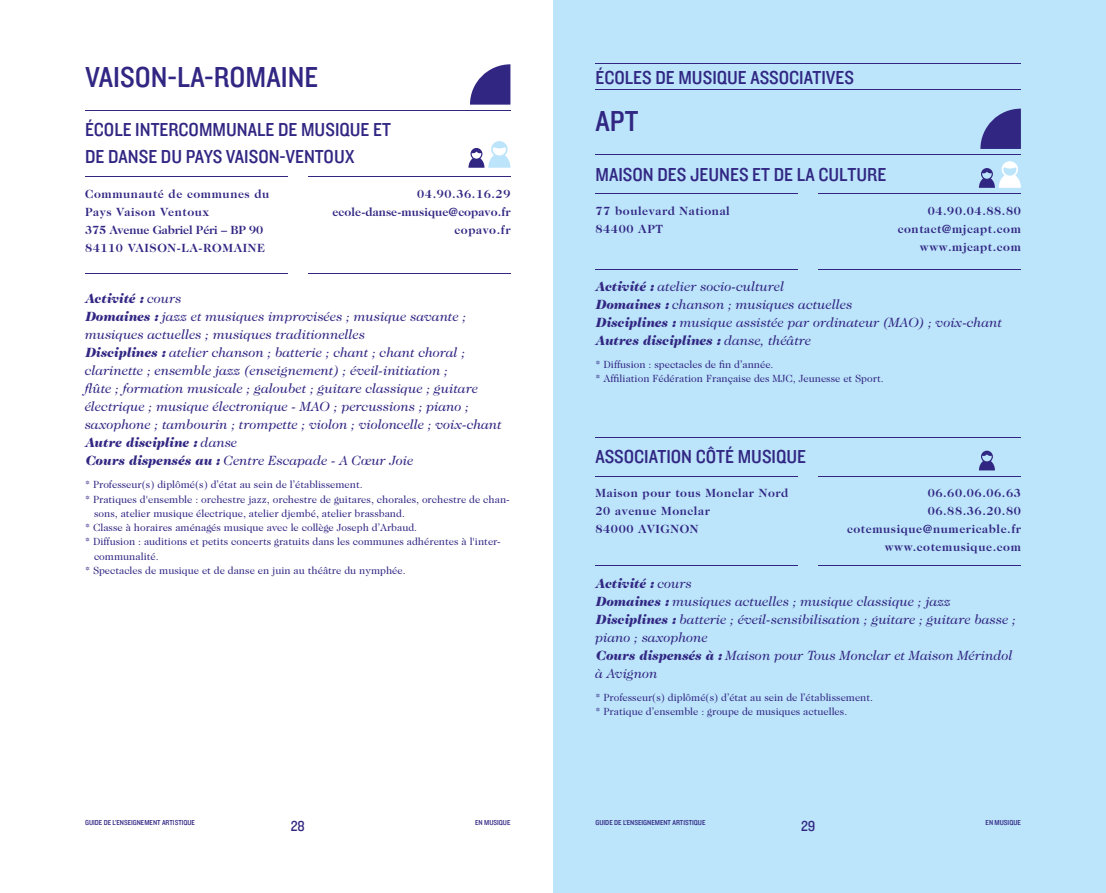
<style>
.page{position:relative;width:1106px;height:893px;background:#fff}
.page>*{position:absolute;margin:0;border:0;box-sizing:border-box;transform-origin:0 0}
.t1{font:30px "Knockout HTF30 Junior Welterwt";color:#312783}
.t2{font:19.5px/27px "Knockout HTF30 Junior Welterwt";color:#312783}
.t3{font:15px "Knockout HTF30 Junior Welterwt";color:#312783}
.t4{font:italic 13.5px/18px "Caslon Two Twenty Four";color:#312783}
.t5{font:700 12px/18px "Caslon Two Twenty Four";letter-spacing:.05em;color:#312783}
.t6{font:700 12px/18px "Caslon Two Twenty Four";letter-spacing:.01em;color:#312783;text-align:right}
.t7{font:10.5px/14.2px "Caslon Two Twenty Four";color:#312783}
.t8{font:7.5px "Knockout HTF30 Junior Welterwt";color:#312783}
.s1{font-weight:900}
</style>
<div class="page">
<div style="left:553px;top:0;width:553px;height:893px;background:#bce4fa"></div>
<hr style="left:85px;top:111px;width:425px;height:1px;background:#312783">
<hr style="left:85px;top:176px;width:202px;height:1px;background:#312783">
<hr style="left:308px;top:176px;width:202px;height:1px;background:#312783">
<hr style="left:85px;top:273px;width:202px;height:1px;background:#312783">
<hr style="left:308px;top:273px;width:202px;height:1px;background:#312783">
<svg style="left:468px;top:141px;width:42px;height:27px"></svg>
<hr style="left:595px;top:89px;width:425px;height:1px;background:#312783">
<hr style="left:595px;top:64px;width:425px;height:1px;background:#312783">
<hr style="left:595px;top:154px;width:425px;height:1px;background:#312783">
<svg style="left:980px;top:109px;width:40px;height:40px"></svg>
<hr style="left:595px;top:193px;width:202px;height:1px;background:#312783">
<hr style="left:819px;top:193px;width:201px;height:1px;background:#312783">
<hr style="left:595px;top:269px;width:202px;height:1px;background:#312783">
<hr style="left:819px;top:269px;width:201px;height:1px;background:#312783">
<svg style="left:979px;top:161px;width:41px;height:27px"></svg>
<svg style="left:470px;top:64px;width:40px;height:41px"></svg>
<hr style="left:595px;top:437px;width:425px;height:1px;background:#312783">
<hr style="left:595px;top:476px;width:202px;height:1px;background:#312783">
<hr style="left:819px;top:476px;width:201px;height:1px;background:#312783">
<hr style="left:595px;top:565px;width:202px;height:1px;background:#312783">
<hr style="left:819px;top:565px;width:201px;height:1px;background:#312783">
<svg style="left:979px;top:450px;width:16px;height:20px"></svg>
<h1 class="t1" style="left:85px;top:61px;width:234px">VAISON-LA-ROMAINE</h1>
<h2 class="t2" style="left:85px;top:117px;width:307px">ÉCOLE INTERCOMMUNALE DE MUSIQUE ET<br>DE DANSE DU PAYS VAISON-VENTOUX</h2>
<p class="t5" style="left:85px;top:184px;width:186px">Communauté de communes du<br>Pays Vaison Ventoux<br>375 Avenue Gabriel Péri – BP 90<br>84110 VAISON-LA-ROMAINE</p>
<p class="t6" style="left:332px;top:184px;width:179px">04.90.36.16.29 ecole-danse-musique@copavo.fr copavo.fr</p>
<p class="t4" style="left:85px;top:289px;width:418px"><span class="s1">Activité :</span> cours<br><span class="s1">Domaines :</span> jazz et musiques improvisées ; musique savante ; musiques actuelles ; musiques traditionnelles<br><span class="s1">Disciplines :</span> atelier chanson ; batterie ; chant ; chant choral ; clarinette ; ensemble jazz (enseignement) ; éveil-initiation ;<br>flûte ; formation musicale ; galoubet ; guitare classique ; guitare électrique ; musique électronique - MAO ; percussions ; piano ; saxophone ; tambourin ; trompette ; violon ; violoncelle ; voix-chant <span class="s1">Autre discipline :</span> danse<br><span class="s1">Cours dispensés au :</span> Centre Escapade - A Cœur Joie</p>
<p class="t7" style="left:85px;top:477px;width:279px">* Professeur(s) diplômé(s) d’état au sein de l’établissement.</p>
<p class="t7" style="left:85px;top:492px;width:426px">* Pratiques d'ensemble : orchestre jazz, orchestre de guitares, chorales, orchestre de chan-</p>
<p class="t7" style="left:94px;top:506px;width:312px">sons, atelier musique électrique, atelier djembé, atelier brassband.</p>
<p class="t7" style="left:85px;top:520px;width:333px">* Classe à horaires aménagés musique avec le collège Joseph d’Arbaud.</p>
<p class="t7" style="left:85px;top:534px;width:417px">* Diffusion : auditions et petits concerts gratuits dans les communes adhérentes à l'inter-</p>
<p class="t7" style="left:94px;top:549px;width:66px">communalité.</p>
<p class="t7" style="left:85px;top:563px;width:322px">* Spectacles de musique et de danse en juin au théâtre du nymphée.</p>
<h2 class="t2" style="left:595px;top:65px;width:260px">ÉCOLES DE MUSIQUE ASSOCIATIVES</h2>
<h1 class="t1" style="left:595px;top:106px;width:44px">APT</h1>
<h2 class="t2" style="left:595px;top:161px;width:292px">MAISON DES JEUNES ET DE LA CULTURE</h2>
<p class="t5" style="left:595px;top:201px;width:136px">77 boulevard National<br>84400 APT</p>
<p class="t5" style="left:897px;top:201px;width:125px;text-align:right">04.90.04.88.80 contact@mjcapt.com www.mjcapt.com</p>
<p class="t4" style="left:595px;top:277px;width:408px"><span class="s1">Activité :</span> atelier socio-culturel<br><span class="s1">Domaines :</span> chanson ; musiques actuelles<br><span class="s1">Disciplines :</span> musique assistée par ordinateur (MAO) ; voix-chant <span class="s1">Autres disciplines :</span> danse, théâtre</p>
<p class="t7" style="left:595px;top:357px;width:289px">* Diffusion : spectacles de fin d’année.<br>* Affiliation Fédération Française des MJC, Jeunesse et Sport.</p>
<h2 class="t2" style="left:595px;top:444px;width:212px">ASSOCIATION CÔTÉ MUSIQUE</h2>
<p class="t5" style="left:595px;top:484px;width:194px">Maison pour tous Monclar Nord<br>20 avenue Monclar<br>84000 AVIGNON</p>
<p class="t5" style="left:847px;top:484px;width:175px;text-align:right">06.60.06.06.63<br>06.88.36.20.80 cotemusique@numericable.fr www.cotemusique.com</p>
<p class="t4" style="left:595px;top:574px;width:422px"><span class="s1">Activité :</span> cours<br><span class="s1">Domaines :</span> musiques actuelles ; musique classique ; jazz <span class="s1">Disciplines :</span> batterie ; éveil-sensibilisation ; guitare ; guitare basse ; piano ; saxophone<br><span class="s1">Cours dispensés à :</span> Maison pour Tous Monclar et Maison Mérindol à Avignon</p>
<p class="t7" style="left:595px;top:690px;width:279px">* Professeur(s) diplômé(s) d’état au sein de l’établissement. * Pratique d’ensemble : groupe de musiques actuelles.</p>
<p class="t8" style="left:85px;top:819px;width:111px">GUIDE DE L’ENSEIGNEMENT ARTISTIQUE</p>
<p class="t8" style="left:475px;top:819px;width:37px">EN MUSIQUE</p>
<p class="t8" style="left:595px;top:819px;width:111px">GUIDE DE L’ENSEIGNEMENT ARTISTIQUE</p>
<p class="t8" style="left:985px;top:819px;width:37px">EN MUSIQUE</p>
<p class="t3" style="left:291px;top:818px;width:16px">28</p>
<p class="t3" style="left:801px;top:818px;width:16px">29</p>
</div>
